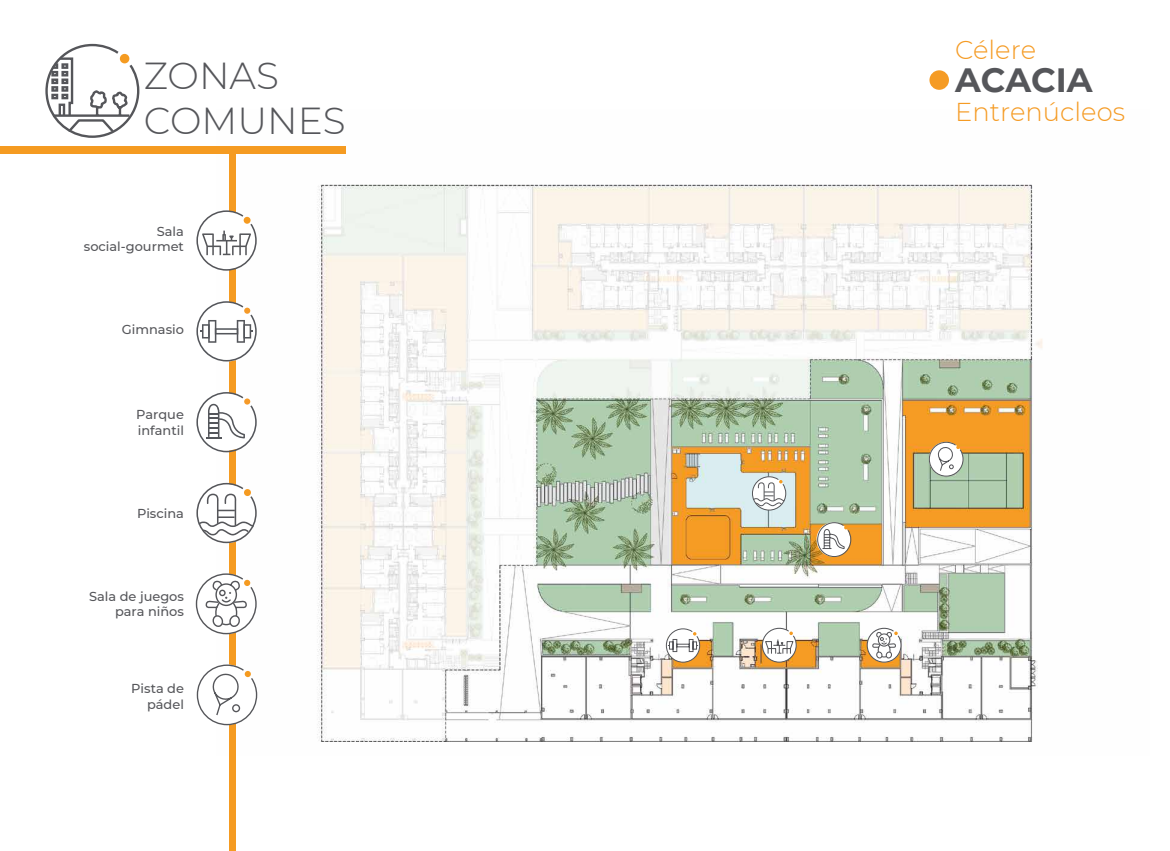
<style>
.page{position:relative;width:1170px;height:851px;background:#fff}
.page>*{position:absolute;margin:0;border:0;box-sizing:border-box;transform-origin:0 0}
.t1{font:300 37.5px/45px "Montserrat";color:#55565a}
.t2{font:700 33.62px "Montserrat";color:#55565a}
.t3{font:300 25.75px "Montserrat";color:#f59b24}
.t4{font:500 12.88px/15.5px "Montserrat";color:#55565a;text-align:right}
</style>
<div class="page">
<img style="left:256px;top:146px;width:787px;height:596px">
<svg style="left:928px;top:441px;width:35px;height:36px"></svg>
<svg style="left:816px;top:521px;width:35px;height:36px"></svg>
<svg style="left:751px;top:475px;width:35px;height:36px"></svg>
<svg style="left:665px;top:627px;width:35px;height:36px"></svg>
<svg style="left:761px;top:627px;width:36px;height:36px"></svg>
<svg style="left:866px;top:627px;width:36px;height:36px"></svg>
<svg style="left:44px;top:43px;width:94px;height:111px"></svg>
<svg style="left:120px;top:54px;width:9px;height:9px"></svg>
<svg style="left:50px;top:56px;width:82px;height:78px"></svg>
<div style="left:0;top:146px;width:345px;height:7px;background:#f59b21"></div>
<div style="left:229px;top:146px;width:7px;height:704px;background:#f59b21"></div>
<div style="left:929px;top:70px;width:19px;height:20px;background:#f59b24;border-radius:50%"></div>
<svg style="left:196px;top:664px;width:60px;height:62px"></svg>
<svg style="left:195px;top:153px;width:62px;height:482px"></svg>
<div style="left:244px;top:217px;width:6px;height:7px;background:#f59b21;border-radius:50%"></div>
<h1 class="t1" style="left:144px;top:52px;width:203px">ZONAS<br>COMUNES</h1>
<p class="t4" style="left:84px;top:223px;width:102px">Sala social-gourmet</p>
<p class="t4" style="left:122px;top:321px;width:64px">Gimnasio</p>
<p class="t4" style="left:136px;top:406px;width:49px;text-align:left">Parque infantil</p>
<p class="t4" style="left:137px;top:505px;width:48px">Piscina</p>
<p class="t4" style="left:89px;top:587px;width:96px">Sala de juegos para niños</p>
<p class="t4" style="left:131px;top:680px;width:54px">Pista de pádel</p>
<h3 class="t3" style="left:955px;top:32px;width:83px">Célere</h3>
<h2 class="t2" style="left:955px;top:55px;width:139px">ACACIA</h2>
<h3 class="t3" style="left:955px;top:94px;width:171px">Entrenúcleos</h3>
</div>
